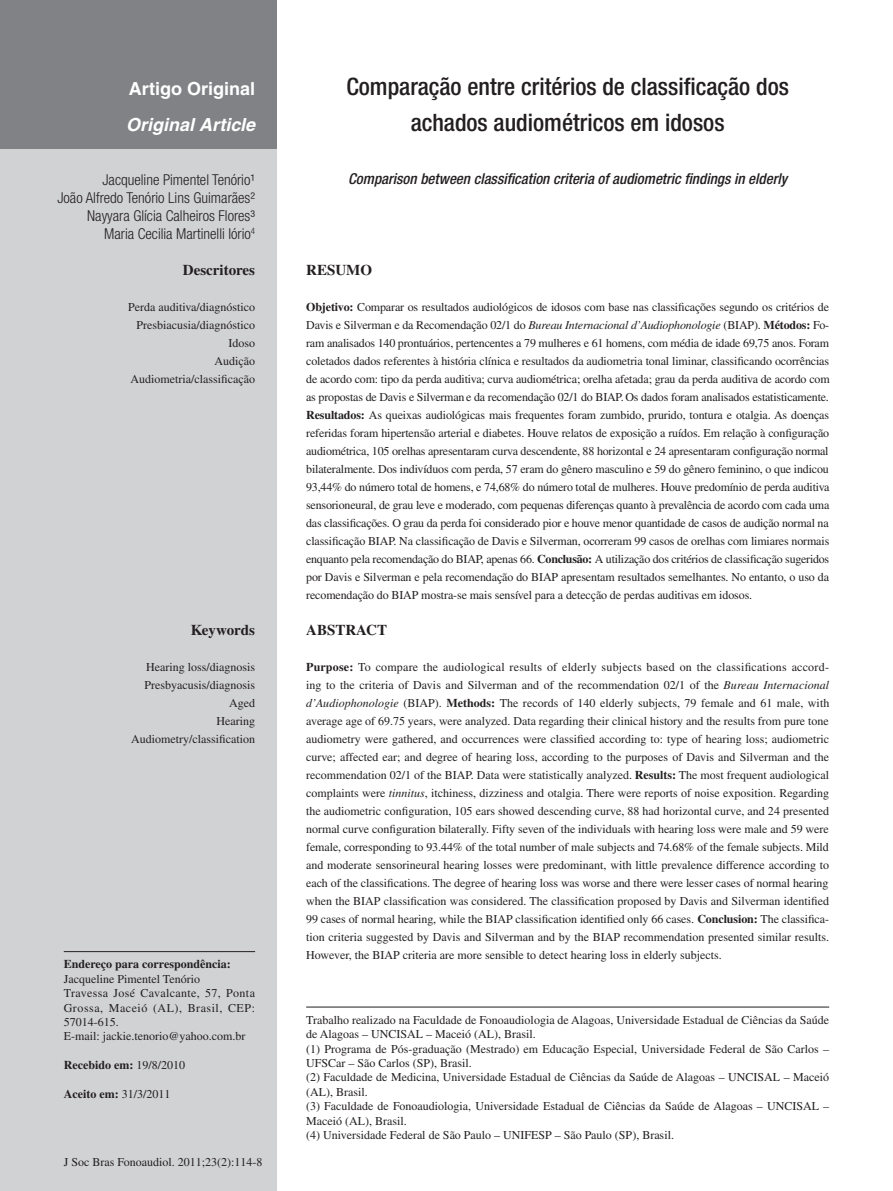
<style>
.page{position:relative;width:893px;height:1191px;background:#fff}
.page>*{position:absolute;margin:0;border:0;box-sizing:border-box;transform-origin:0 0}
.Título{font:500 condensed 24px/36px "Helvetica Neue";color:#231f20;text-align:center}
.t1{font:italic 700 18px "Helvetica";color:#fff}
.t2{font:700 18px "Helvetica";color:#fff}
.Autores{font:300 condensed 15px "Helvetica Neue";color:#231f20}
.Título-secundário{font:italic 500 condensed 15px "Helvetica Neue";color:#231f20}
.Sessão{font:700 15px "Times";color:#231f20}
.Resumo{font:12px/18px "Times";letter-spacing:-.005em;color:#231f20;text-align:justify}
.Rodapé_sem_linha{font:12px/14.4px "Times";color:#231f20}
.Keywords{font:12px "Times";color:#231f20}
.Rodapé{font:12px/14.4px "Times";color:#231f20}
.Rodapé_sem_linha-2{font:700 12px "Times";color:#231f20}
.Cabeça{font:12px "Times";color:#231f20}
.Rodapé-2{font:700 12px "Times";color:#231f20}
.s1{font-weight:400}
.s2{font-weight:700}
.s3{font-style:italic}
</style>
<div class="page">
<div style="left:0;top:0;width:276px;height:1191px;background:#d1d2d4"></div>
<div style="left:0;top:0;width:276px;height:149px;background:#808285"></div>
<hr style="left:892px;top:0;width:1px;height:68px;background:#d1d2d4">
<hr style="left:892px;top:1138px;width:1px;height:53px;background:#d1d2d4">
<hr style="left:64px;top:951px;width:191px;height:1px;background:#231f20">
<hr style="left:306px;top:1006px;width:523px;height:1px;background:#231f20">
<p class="t2" style="left:129px;top:77px;width:128px">Artigo Original</p>
<p class="t1" style="left:126px;top:113px;width:131px">Original Article</p>
<p class="Autores" style="left:103px;top:171px;width:154px">Jacqueline Pimentel Tenório¹</p>
<p class="Autores" style="left:57px;top:189px;width:199px">João Alfredo Tenório Lins Guimarães²</p>
<p class="Autores" style="left:87px;top:207px;width:169px">Nayyara Glícia Calheiros Flores³</p>
<p class="Autores" style="left:104px;top:225px;width:152px">Maria Cecilia Martinelli Iório<sup>4</sup></p>
<p class="Sessão" style="left:183px;top:261px;width:74px">Descritores</p>
<p class="Keywords" style="left:128px;top:300px;width:129px">Perda auditiva/diagnóstico</p>
<p class="Keywords" style="left:136px;top:318px;width:120px">Presbiacusia/diagnóstico</p>
<p class="Keywords" style="left:228px;top:336px;width:28px">Idoso</p>
<p class="Keywords" style="left:214px;top:354px;width:42px">Audição</p>
<p class="Keywords" style="left:130px;top:372px;width:126px">Audiometria/classificação</p>
<p class="Sessão" style="left:191px;top:621px;width:66px">Keywords</p>
<p class="Keywords" style="left:146px;top:660px;width:110px">Hearing loss/diagnosis</p>
<p class="Keywords" style="left:144px;top:678px;width:112px">Presbyacusis/diagnosis</p>
<p class="Keywords" style="left:229px;top:696px;width:27px">Aged</p>
<p class="Keywords" style="left:216px;top:714px;width:40px">Hearing</p>
<p class="Keywords" style="left:131px;top:732px;width:125px">Audiometry/classification</p>
<p class="Rodapé-2" style="left:64px;top:957px;width:168px">Endereço para correspondência:</p>
<p class="Rodapé_sem_linha" style="left:64px;top:971px;width:138px">Jacqueline Pimentel Tenório</p>
<p class="Rodapé_sem_linha" style="left:64px;top:985px;width:193px;text-align:justify">Travessa José Cavalcante, 57, Ponta Grossa, Maceió (AL), Brasil, CEP:<br>57014-615.</p>
<p class="Rodapé_sem_linha" style="left:64px;top:1029px;width:183px">E-mail: jackie.tenorio@yahoo.com.br</p>
<p class="Rodapé_sem_linha-2" style="left:64px;top:1057px;width:123px">Recebido em: <span class="s1">19/8/2010</span></p>
<p class="Rodapé_sem_linha-2" style="left:64px;top:1086px;width:108px">Aceito em: <span class="s1">31/3/2011</span></p>
<p class="Cabeça" style="left:64px;top:1155px;width:200px">J Soc Bras Fonoaudiol. 2011;23(2):114-8</p>
<p class="Título" style="left:346px;top:69px;width:444px">Comparação entre critérios de classificação dos achados audiométricos em idosos</p>
<p class="Título-secundário" style="left:348px;top:170px;width:440px">Comparison between classification criteria of audiometric findings in elderly</p>
<p class="Sessão" style="left:306px;top:261px;width:67px">RESUMO</p>
<p class="Resumo" style="left:306px;top:297px;width:525px"><span class="s2">Objetivo:</span> Comparar os resultados audiológicos de idosos com base nas classificações segundo os critérios de Davis e Silverman e da Recomendação 02/1 do <span class="s3">Bureau Internacional d’Audiophonologie</span> (BIAP). <span class="s2">Métodos:</span> Fo&shy;ram analisados 140 prontuários, pertencentes a 79 mulheres e 61 homens, com média de idade 69,75 anos. Foram coletados dados referentes à história clínica e resultados da audiometria tonal liminar, classificando ocorrências de acordo com: tipo da perda auditiva; curva audiométrica; orelha afetada; grau da perda auditiva de acordo com as propostas de Davis e Silverman e da recomendação 02/1 do BIAP.Os dados foram analisados estatisticamente.<br><span class="s2">Resultados:</span> As queixas audiológicas mais frequentes foram zumbido, prurido, tontura e otalgia. As doenças referidas foram hipertensão arterial e diabetes. Houve relatos de exposição a ruídos. Em relação à configuração audiométrica, 105 orelhas apresentaram curva descendente, 88 horizontal e 24 apresentaram configuração normal bilateralmente. Dos indivíduos com perda, 57 eram do gênero masculino e 59 do gênero feminino, o que indicou 93,44% do número total de homens, e 74,68% do número total de mulheres. Houve predomínio de perda auditiva sensorioneural, de grau leve e moderado, com pequenas diferenças quanto à prevalência de acordo com cada uma das classificações. O grau da perda foi considerado pior e houve menor quantidade de casos de audição normal na classificação BIAP. Na classificação de Davis e Silverman, ocorreram 99 casos de orelhas com limiares normais enquanto pela recomendação do BIAP, apenas 66. <span class="s2">Conclusão:</span> A utilização dos critérios de classificação sugeridos por Davis e Silverman e pela recomendação do BIAP apresentam resultados semelhantes. No entanto, o uso da recomendação do BIAP mostra-se mais sensível para a detecção de perdas auditivas em idosos.</p>
<p class="Sessão" style="left:306px;top:621px;width:82px">ABSTRACT</p>
<p class="Resumo" style="left:306px;top:657px;width:525px"><span class="s2">Purpose:</span> To compare the audiological results of elderly subjects based on the classifications accord&shy;ing to the criteria of Davis and Silverman and of the recommendation 02/1 of the <span class="s3">Bureau Internacional d’Audiophonologie</span> (BIAP). <span class="s2">Methods:</span> The records of 140 elderly subjects, 79 female and 61 male, with average age of 69.75 years, were analyzed. Data regarding their clinical history and the results from pure tone audiometry were gathered, and occurrences were classified according to: type of hearing loss; audiometric curve; affected ear; and degree of hearing loss, according to the purposes of Davis and Silverman and the recommendation 02/1 of the BIAP. Data were statistically analyzed. <span class="s2">Results:</span> The most frequent audiological complaints were <span class="s3">tinnitus</span>, itchiness, dizziness and otalgia. There were reports of noise exposition. Regarding the audiometric configuration, 105 ears showed descending curve, 88 had horizontal curve, and 24 presented normal curve configuration bilaterally. Fifty seven of the individuals with hearing loss were male and 59 were female, corresponding to 93.44% of the total number of male subjects and 74.68% of the female subjects. Mild and moderate sensorineural hearing losses were predominant, with little prevalence difference according to each of the classifications. The degree of hearing loss was worse and there were lesser cases of normal hearing when the BIAP classification was considered. The classification proposed by Davis and Silverman identified 99 cases of normal hearing, while the BIAP classification identified only 66 cases. <span class="s2">Conclusion:</span> The classifica&shy;tion criteria suggested by Davis and Silverman and by the BIAP recommendation presented similar results.<br>However, the BIAP criteria are more sensible to detect hearing loss in elderly subjects.</p>
<p class="Rodapé" style="left:306px;top:1012px;width:525px">Trabalho realizado na Faculdade de Fonoaudiologia de Alagoas, Universidade Estadual de Ciências da Saúde de Alagoas – UNCISAL – Maceió (AL), Brasil.</p>
<p class="Rodapé_sem_linha" style="left:306px;top:1041px;width:525px">(1) Programa de Pós-graduação (Mestrado) em Educação Especial, Universidade Federal de São Carlos –<br>UFSCar – São Carlos (SP), Brasil.</p>
<p class="Rodapé_sem_linha" style="left:306px;top:1070px;width:524px">(2) Faculdade de Medicina, Universidade Estadual de Ciências da Saúde de Alagoas – UNCISAL – Maceió (AL), Brasil.</p>
<p class="Rodapé_sem_linha" style="left:306px;top:1098px;width:525px">(3) Faculdade de Fonoaudiologia, Universidade Estadual de Ciências da Saúde de Alagoas – UNCISAL –<br>Maceió (AL), Brasil.</p>
<p class="Rodapé_sem_linha" style="left:306px;top:1127px;width:369px">(4) Universidade Federal de São Paulo – UNIFESP – São Paulo (SP), Brasil.</p>
</div>
